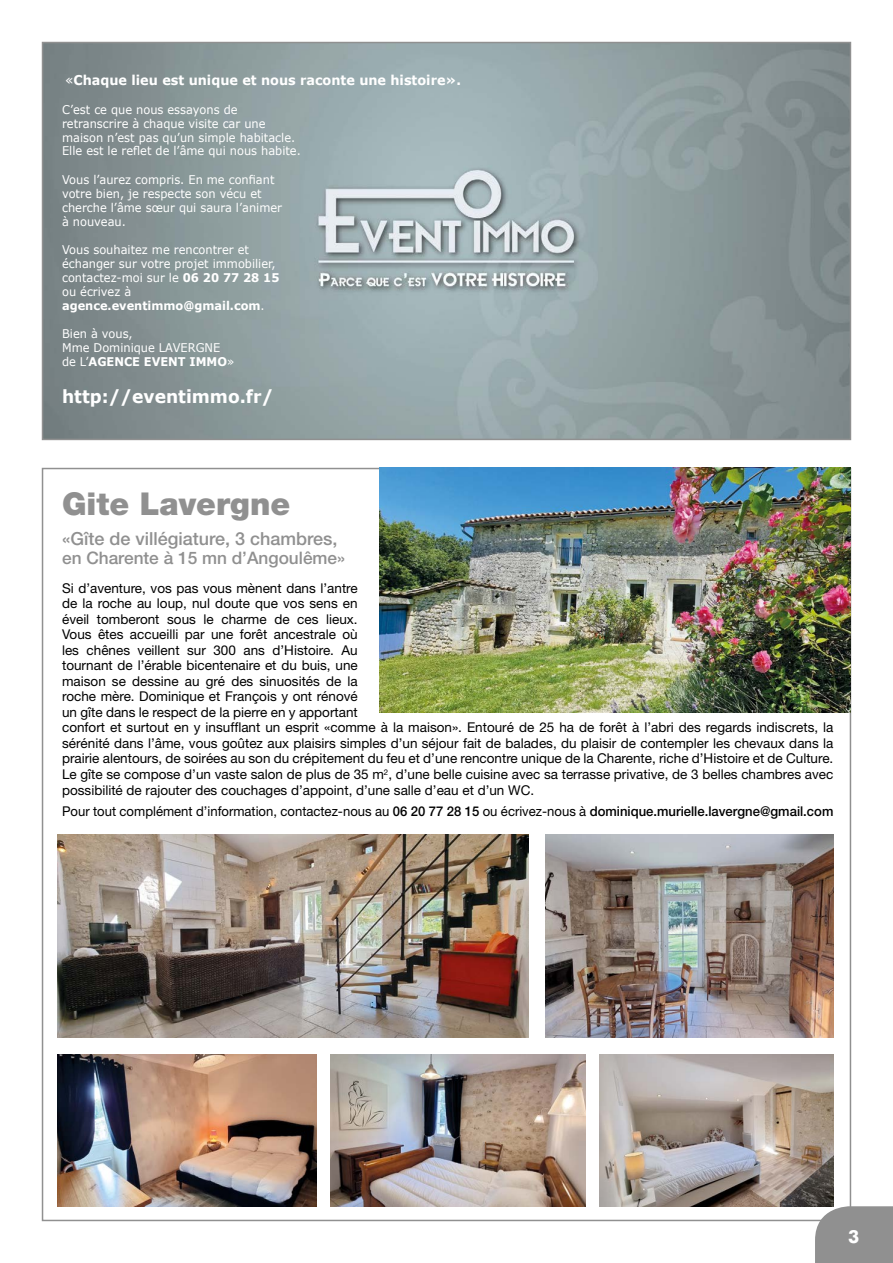
<style>
.page{position:relative;width:893px;height:1263px;background:#fff}
.page>*{position:absolute;margin:0;border:0;box-sizing:border-box;transform-origin:0 0}
.t1{font:900 31.5px "Helvetica Neue";color:#909090}
.t2{font:500 18px "Helvetica Neue";color:#909090}
.t3{font:700 18px "Verdana";color:#fff;scale:.95 1}
.t4{font:700 18px "Futura BT";color:#fff}
.t5{font:500 17.25px "Helvetica Neue";color:#909090}
.t6{font:13.5px/15.6px "Helvetica Neue";color:#000}
.t7{font:700 13.5px "Verdana";color:#fff;scale:.95 1}
.t8{font:12px/13.8px "Verdana";color:#fff;scale:.95 1}
.s1{font-weight:400}
.s2{font-weight:700}
.s3{font-weight:500}
</style>
<div class="page">
<img style="left:45px;top:45px;width:803px;height:392px">
<div style="left:42px;top:42px;width:809px;height:398px;border:2px solid #909090"></div>
<div style="left:815px;top:1206px;width:78px;height:57px;background:#909090"></div>
<img style="left:379px;top:468px;width:471px;height:244px">
<img style="left:57px;top:1054px;width:260px;height:152px">
<img style="left:331px;top:1054px;width:254px;height:152px">
<img style="left:600px;top:1054px;width:233px;height:152px">
<img style="left:57px;top:835px;width:472px;height:203px">
<img style="left:545px;top:835px;width:288px;height:203px">
<p class="t7" style="left:65px;top:71px;width:418px"><span class="s1">«</span>Chaque lieu est unique et nous raconte une histoire».</p>
<p class="t8" style="left:62px;top:103px;width:253px">C’est ce que nous essayons de retranscrire à chaque visite car une maison n’est pas qu’un simple habitacle.<br>Elle est le reflet de l’âme qui nous habite.</p>
<p class="t8" style="left:62px;top:173px;width:233px">Vous l’aurez compris. En me confiant votre bien, je respecte son vécu et cherche l’âme sœur qui saura l’animer à nouveau.</p>
<p class="t8" style="left:62px;top:243px;width:230px">Vous souhaitez me rencontrer et échanger sur votre projet immobilier, contactez-moi sur le <span class="s2">06 20 77 28 15 </span>ou écrivez à <span class="s2">agence.eventimmo@gmail.com</span>.</p>
<p class="t8" style="left:62px;top:327px;width:183px">Bien à vous,<br>Mme Dominique LAVERGNE de L’<span class="s2">AGENCE EVENT IMMO</span>»</p>
<h2 class="t3" style="left:62px;top:384px;width:224px">http://eventimmo.fr/</h2>
<h1 class="t1" style="left:62px;top:485px;width:230px">Gite Lavergne</h1>
<h2 class="t2" style="left:62px;top:527px;width:277px">«Gîte de villégiature, 3 chambres,</h2>
<p class="t5" style="left:62px;top:548px;width:285px">en Charente à 15 mn d’Angoulême»</p>
<p class="t6" style="left:62px;top:580px;width:773px">Si d’aventure, vos pas vous mènent dans l’antre<br>de la roche au loup, nul doute que vos sens en<br>éveil tomberont sous le charme de ces lieux.<br>Vous êtes accueilli par une forêt ancestrale où<br>les chênes veillent sur 300 ans d’Histoire. Au<br>tournant de l’érable bicentenaire et du buis, une<br>maison se dessine au gré des sinuosités de la<br>roche mère. Dominique et François y ont rénové<br>un gîte dans le respect de la pierre en y apportant<br>confort et surtout en y insufflant un esprit «comme à la maison». Entouré de 25 ha de forêt à l’abri des regards indiscrets, la sérénité dans l’âme, vous goûtez aux plaisirs simples d’un séjour fait de balades, du plaisir de contempler les chevaux dans la prairie alentours, de soirées au son du crépitement du feu et d’une rencontre unique de la Charente, riche d’Histoire et de Culture.<br>Le gîte se compose d’un vaste salon de plus de 35 m<sup>2</sup>, d’une belle cuisine avec sa terrasse privative, de 3 belles chambres avec possibilité de rajouter des couchages d’appoint, d’une salle d’eau et d’un WC.</p>
<p class="t6" style="left:62px;top:804px;width:773px">Pour tout complément d’information, contactez-nous au <span class="s3">06 20 77 28 15</span> ou écrivez-nous à <span class="s3">dominique.murielle.lavergne@gmail.com</span></p>
<h2 class="t4" style="left:848px;top:1226px;width:13px">3</h2>
</div>
